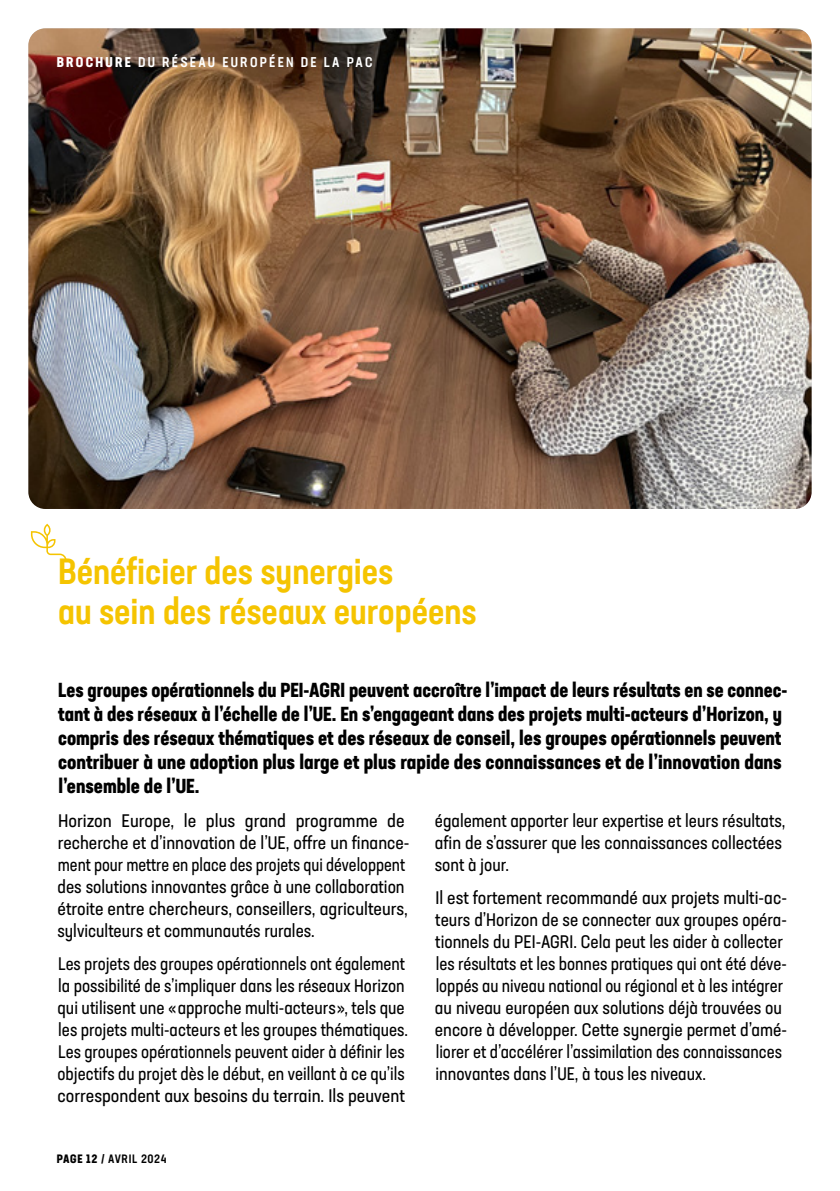
<style>
.page{position:relative;width:840px;height:1191px;background:#fff}
.page>*{position:absolute;margin:0;border:0;box-sizing:border-box;transform-origin:0 0}
.Headline_18pt{font:500 condensed 36px/40px "Neusa Next Std";color:#f5c400}
.DID_YOU_KNOW{font:700 condensed 20px/24px "Neusa Next Std";color:#000}
.Lauftext{font:condensed 18px/22px "Neusa Next Std";color:#000}
.Lauftext-2{font:condensed 18px/22px "Neusa Next Std";color:#000;scale:1.05 1}
.EN_TETE{font:500 condensed 14px "Neusa Next Std";letter-spacing:.16em;color:#fff}
.t1{font:500 condensed 12px "Neusa Next Std";letter-spacing:.05em;color:#000}
.s1{font-weight:700}
</style>
<div class="page">
<img style="left:28px;top:28px;width:783px;height:481px">
<svg style="left:31px;top:523px;width:36px;height:38px"></svg>
<p class="EN_TETE" style="left:57px;top:54px;width:317px"><span class="s1">BROCHURE</span> DU RÉSEAU EUROPÉEN DE LA PAC</p>
<p class="Headline_18pt" style="left:58px;top:551px;width:420px">Bénéficier des synergies<br>au sein des réseaux européens</p>
<p class="DID_YOU_KNOW" style="left:58px;top:678px;width:730px">Les groupes opérationnels du PEI-AGRI peuvent accroître l’impact de leurs résultats en se connec&shy;tant à des réseaux à l’échelle de l’UE. En s’engageant dans des projets multi-acteurs d’Horizon, y compris des réseaux thématiques et des réseaux de conseil, les groupes opérationnels peuvent contribuer à une adoption plus large et plus rapide des connaissances et de l’innovation dans l’ensemble de l’UE.</p>
<p class="Lauftext-2" style="left:57px;top:809px;width:336px">Horizon Europe, le plus grand programme de recherche et d’innovation de l’UE, offre un finance&shy;ment pour mettre en place des projets qui développent des solutions innovantes grâce à une collaboration étroite entre chercheurs, conseillers, agriculteurs, sylviculteurs et communautés rurales.</p>
<p class="Lauftext" style="left:57px;top:952px;width:352px">Les projets des groupes opérationnels ont également la possibilité de s’impliquer dans les réseaux Horizon qui utilisent une « approche multi-acteurs », tels que les projets multi-acteurs et les groupes thématiques.<br>Les groupes opérationnels peuvent aider à définir les objectifs du projet dès le début, en veillant à ce qu’ils correspondent aux besoins du terrain. Ils peuvent</p>
<p class="Lauftext" style="left:434px;top:809px;width:352px">également apporter leur expertise et leurs résultats, afin de s’assurer que les connaissances collectées sont à jour.</p>
<p class="Lauftext" style="left:434px;top:886px;width:353px">Il est fortement recommandé aux projets multi-ac&shy;teurs d’Horizon de se connecter aux groupes opéra&shy;tionnels du PEI-AGRI. Cela peut les aider à collecter les résultats et les bonnes pratiques qui ont été déve&shy;loppés au niveau national ou régional et à les intégrer au niveau européen aux solutions déjà trouvées ou encore à développer. Cette synergie permet d’amé&shy;liorer et d’accélérer l’assimilation des connaissances innovantes dans l’UE, à tous les niveaux.</p>
<p class="t1" style="left:57px;top:1151px;width:111px"><span class="s1">PAGE 12</span> / AVRIL 2024</p>
</div>
